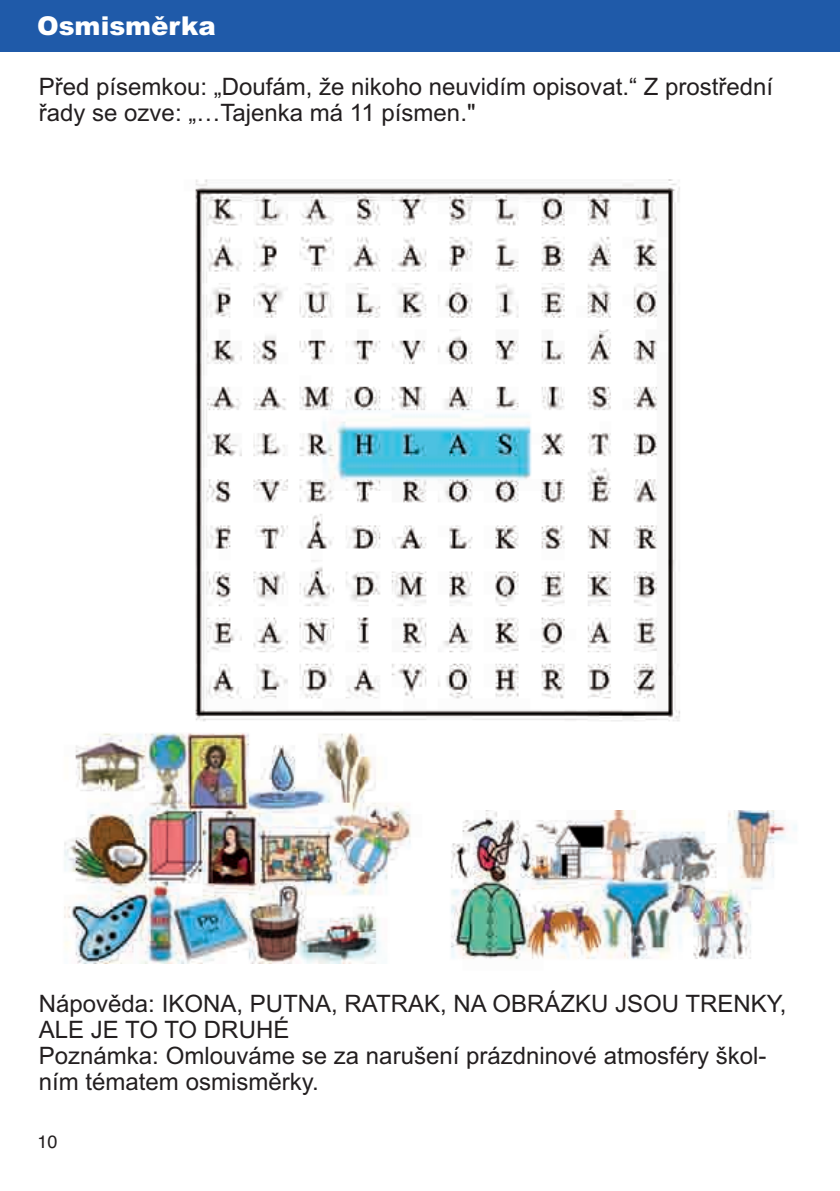
<style>
.page{position:relative;width:840px;height:1191px;background:#fff}
.page>*{position:absolute;margin:0;border:0;box-sizing:border-box;transform-origin:0 0}
.t1{font:900 26px "Arial";color:#fff}
.t2{font:24px/26px "Arial";color:#231f20}
.t3{font:18px "Helvetica";color:#231f20}
</style>
<div class="page">
<div style="left:0;top:0;width:839px;height:51px;background:#1f5aa9"></div>
<img style="left:64px;top:733px;width:427px;height:230px">
<img style="left:195px;top:179px;width:485px;height:543px">
<img style="left:429px;top:811px;width:368px;height:152px">
<p class="t1" style="left:37px;top:11px;width:180px">Osmisměrka</p>
<p class="t2" style="left:39px;top:76px;width:735px">Před písemkou: „Doufám, že nikoho neuvidím opisovat.“ Z prostřední řady se ozve: „…Tajenka má 11 písmen."</p>
<p class="t2" style="left:39px;top:992px;width:748px">Nápověda: IKONA, PUTNA, RATRAK, NA OBRÁZKU JSOU TRENKY, ALE JE TO TO DRUHÉ<br>Poznámka: Omlouváme se za narušení prázdninové atmosféry škol&shy;ním tématem osmisměrky.</p>
<p class="t3" style="left:37px;top:1135px;width:22px">10</p>
</div>
